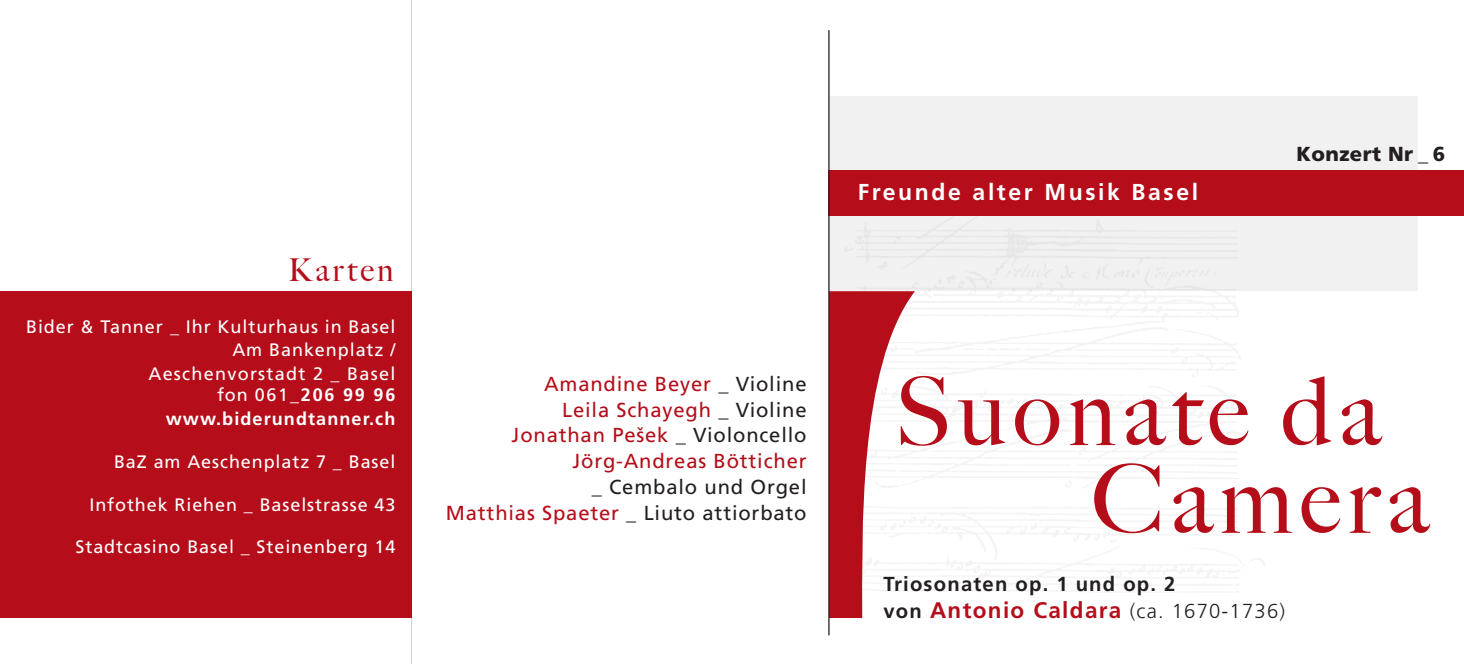
<style>
.page{position:relative;width:1464px;height:664px;background:#fff}
.page>*{position:absolute;margin:0;border:0;box-sizing:border-box;transform-origin:0 0}
.t1{font:500 94.5px "Big Caslon";letter-spacing:.07em;color:#b50e1a}
.t2{font:500 31.5px "Big Caslon";letter-spacing:.1em;color:#b50e1a}
.t3{font:700 22.95px "Frutiger";letter-spacing:.115em;color:#fff}
.t4{font:700 22.5px "Frutiger";letter-spacing:.06em;color:#b50e1a}
.t5{font:20.25px "Frutiger";letter-spacing:.04em;color:#b50e1a}
.t6{font:20.25px "Frutiger";letter-spacing:.04em;color:#231f20}
.t7{font:700 20.25px "Frutiger";letter-spacing:.06em;color:#231f20}
.t8{font:900 20.25px "Frutiger";letter-spacing:.02em;color:#231f20}
.t9{font:18px "Frutiger";letter-spacing:.05em;color:#fff}
.t10{font:18px "Frutiger";letter-spacing:.07em;color:#fff}
.t11{font:700 18px "Frutiger";letter-spacing:.06em;color:#fff}
.s1{font-weight:700}
.s2{color:#231f20}
.s3{color:#b50e1a}
.s4{font-size:20.25px;color:#231f20}
.s5{font-weight:300;font-size:20.25px;color:#231f20}
</style>
<div class="page">
<hr style="left:411px;top:0;width:1px;height:663px;background:#d1d2d4">
<div style="left:1px;top:291px;width:411px;height:327px;background:#b50e1a"></div>
<div style="left:829px;top:97px;width:589px;height:194px;background:#f2f1f1"></div>
<img style="left:830px;top:215px;width:440px;height:378px">
<div style="left:829px;top:170px;width:635px;height:45px;background:#b50e1a"></div>
<svg style="left:829px;top:291px;width:86px;height:327px"></svg>
<hr style="left:828px;top:30px;width:1px;height:605px;background:#231f20">
<p class="t2" style="left:288px;top:251px;width:107px">Karten</p>
<p class="t9" style="left:26px;top:316px;width:371px">Bider &amp; Tanner _ Ihr Kulturhaus in Basel</p>
<p class="t9" style="left:232px;top:339px;width:165px">Am Bankenplatz /</p>
<p class="t10" style="left:148px;top:363px;width:249px">Aeschenvorstadt 2 _ Basel</p>
<p class="t9" style="left:217px;top:384px;width:180px">fon 061_<span class="s1">206 99 96</span></p>
<p class="t11" style="left:166px;top:408px;width:231px">www.biderundtanner.ch</p>
<p class="t9" style="left:114px;top:451px;width:283px">BaZ am Aeschenplatz 7 _ Basel</p>
<p class="t9" style="left:89px;top:493px;width:307px">Infothek Riehen _ Baselstrasse 43</p>
<p class="t9" style="left:76px;top:536px;width:321px">Stadtcasino Basel _ Steinenberg 14</p>
<p class="t5" style="left:544px;top:371px;width:264px">Amandine Beyer <span class="s2">_ Violine</span></p>
<p class="t5" style="left:562px;top:397px;width:246px">Leila Schayegh <span class="s2">_ Violine</span></p>
<p class="t5" style="left:512px;top:423px;width:296px">Jonathan Pešek <span class="s2">_ Violoncello</span></p>
<p class="t5" style="left:572px;top:449px;width:236px">Jörg-Andreas Bötticher</p>
<p class="t6" style="left:592px;top:475px;width:216px">_ Cembalo und Orgel</p>
<p class="t6" style="left:446px;top:501px;width:362px"><span class="s3">Matthias Spaeter</span> _ Liuto attiorbato</p>
<p class="t3" style="left:858px;top:179px;width:342px">Freunde alter Musik Basel</p>
<p class="t8" style="left:1296px;top:141px;width:150px">Konzert Nr _ 6</p>
<p class="t1" style="left:895px;top:356px;width:487px">Suonate da</p>
<p class="t1" style="left:1091px;top:444px;width:339px">Camera</p>
<p class="t7" style="left:883px;top:572px;width:293px">Triosonaten op. 1 und op. 2</p>
<p class="t4" style="left:883px;top:596px;width:403px"><span class="s4">von</span> Antonio Caldara <span class="s5">(ca. 1670-1736)</span></p>
</div>
